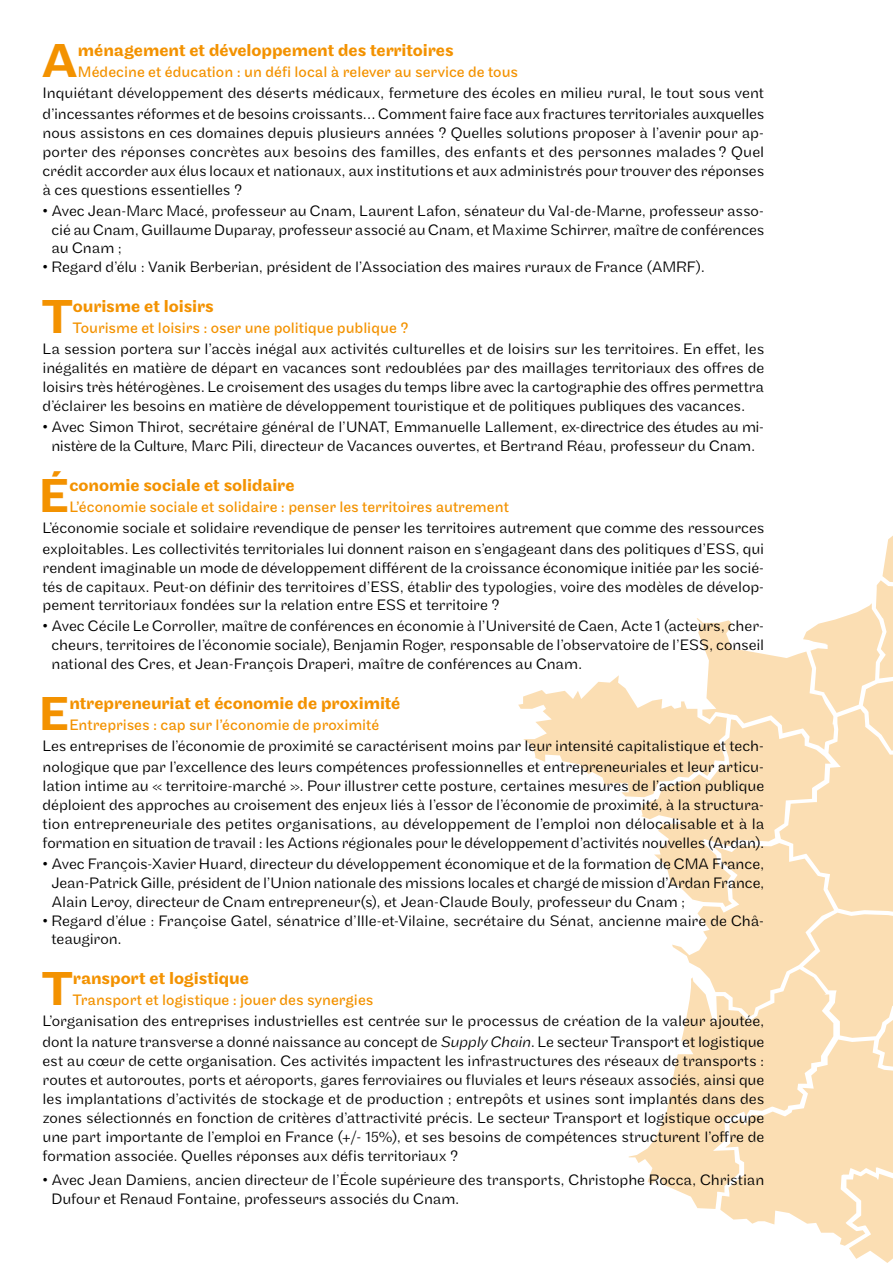
<style>
.page{position:relative;width:893px;height:1263px;background:#fff}
.page>*{position:absolute;margin:0;border:0;box-sizing:border-box;transform-origin:0 0}
.t1{font:500 49.5px "Maple";color:#f39200}
.t2{font:500 18px "Maple";letter-spacing:-.005em;color:#f39200}
.t3{font:300 15.75px/18.9px "Maple";letter-spacing:-.005em;color:#000;text-align:justify}
.t4{font:15.75px "Maple";color:#f39200}
.s1{font-style:italic}
</style>
<div class="page">
<svg style="left:518px;top:535px;width:375px;height:728px"></svg>
<h1 class="t1" style="left:41px;top:32px;width:38px">A</h1>
<p class="t2" style="left:78px;top:40px;width:377px">ménagement et développement des territoires</p>
<p class="t4" style="left:78px;top:63px;width:442px">Médecine et éducation : un défi local à relever au service de tous</p>
<p class="t3" style="left:43px;top:82px;width:723px;line-height:21px">Inquiétant développement des déserts médicaux, fermeture des écoles en milieu rural, le tout sous vent d’incessantes réformes et de besoins croissants… Comment faire face aux fractures territoriales auxquelles</p>
<p class="t3" style="left:43px;top:123px;width:723px">nous assistons en ces domaines depuis plusieurs années ? Quelles solutions proposer à l’avenir pour ap&shy;porter des réponses concrètes aux besoins des familles, des enfants et des personnes malades ? Quel crédit accorder aux élus locaux et nationaux, aux institutions et aux administrés pour trouver des réponses à ces questions essentielles ?</p>
<p class="t3" style="left:51px;top:201px;width:714px;text-indent:-9px">• Avec Jean-Marc Macé, professeur au Cnam, Laurent Lafon, sénateur du Val-de-Marne, professeur asso&shy;cié au Cnam, Guillaume Duparay, professeur associé au Cnam, et Maxime Schirrer, maître de conférences au Cnam ;</p>
<p class="t3" style="left:43px;top:258px;width:664px">• Regard d’élu : Vanik Berberian, président de l’Association des maires ruraux de France (AMRF).</p>
<h1 class="t1" style="left:42px;top:288px;width:33px">T</h1>
<p class="t2" style="left:73px;top:296px;width:142px">ourisme et loisirs</p>
<p class="t4" style="left:73px;top:319px;width:337px">Tourisme et loisirs : oser une politique publique ?</p>
<p class="t3" style="left:43px;top:340px;width:723px">La session portera sur l’accès inégal aux activités culturelles et de loisirs sur les territoires. En effet, les inégalités en matière de départ en vacances sont redoublées par des maillages territoriaux des offres de loisirs très hétérogènes. Le croisement des usages du temps libre avec la cartographie des offres permettra d’éclairer les besoins en matière de développement touristique et de politiques publiques des vacances.</p>
<p class="t3" style="left:43px;top:417px;width:723px;text-align:center">• Avec Simon Thirot, secrétaire général de l’UNAT, Emmanuelle Lallement, ex-directrice des études au mi&shy;nistère de la Culture, Marc Pili, directeur de Vacances ouvertes, et Bertrand Réau, professeur du Cnam.</p>
<h1 class="t1" style="left:39px;top:467px;width:32px">É</h1>
<p class="t2" style="left:69px;top:474px;width:227px">conomie sociale et solidaire</p>
<p class="t4" style="left:69px;top:498px;width:441px">L’économie sociale et solidaire : penser les territoires autrement</p>
<p class="t3" style="left:43px;top:517px;width:723px;line-height:21px">L’économie sociale et solidaire revendique de penser les territoires autrement que comme des ressources exploitables. Les collectivités territoriales lui donnent raison en s’engageant dans des politiques d’ESS, qui</p>
<p class="t3" style="left:43px;top:558px;width:723px">rendent imaginable un mode de développement différent de la croissance économique initiée par les socié&shy;tés de capitaux. Peut-on définir des territoires d’ESS, établir des typologies, voire des modèles de dévelop&shy;pement territoriaux fondées sur la relation entre ESS et territoire ?</p>
<p class="t3" style="left:51px;top:617px;width:714px;text-indent:-9px">• Avec Cécile Le Corroller, maître de conférences en économie à l’Université de Caen, Acte 1 (acteurs, cher&shy;cheurs, territoires de l’économie sociale), Benjamin Roger, responsable de l’observatoire de l’ESS, conseil national des Cres, et Jean-François Draperi, maître de conférences au Cnam.</p>
<h1 class="t1" style="left:39px;top:685px;width:32px">E</h1>
<p class="t2" style="left:69px;top:693px;width:333px">ntrepreneuriat et économie de proximité</p>
<p class="t4" style="left:69px;top:716px;width:311px">Entreprises : cap sur l’économie de proximité</p>
<p class="t3" style="left:43px;top:735px;width:723px;line-height:21px">Les entreprises de l’économie de proximité se caractérisent moins par leur intensité capitalistique et tech&shy;nologique que par l’excellence des leurs compétences professionnelles et entrepreneuriales et leur articu-</p>
<p class="t3" style="left:43px;top:776px;width:723px">lation intime au « territoire-marché ». Pour illustrer cette posture, certaines mesures de l’action publique déploient des approches au croisement des enjeux liés à l’essor de l’économie de proximité, à la structura&shy;tion entrepreneuriale des petites organisations, au développement de l’emploi non délocalisable et à la formation en situation de travail : les Actions régionales pour le développement d’activités nouvelles (Ardan).</p>
<p class="t3" style="left:51px;top:854px;width:714px;text-indent:-9px">• Avec François-Xavier Huard, directeur du développement économique et de la formation de CMA France, Jean-Patrick Gille, président de l’Union nationale des missions locales et chargé de mission d’Ardan France, Alain Leroy, directeur de Cnam entrepreneur(s), et Jean-Claude Bouly, professeur du Cnam ;</p>
<p class="t3" style="left:51px;top:911px;width:714px;text-indent:-9px">• Regard d’élue : Françoise Gatel, sénatrice d’Ille-et-Vilaine, secrétaire du Sénat, ancienne maire de Châ&shy;teaugiron.</p>
<h1 class="t1" style="left:42px;top:960px;width:33px">T</h1>
<p class="t2" style="left:73px;top:968px;width:178px">ransport et logistique</p>
<p class="t4" style="left:73px;top:991px;width:302px">Transport et logistique : jouer des synergies</p>
<p class="t3" style="left:43px;top:1011px;width:723px;line-height:21px">L’organisation des entreprises industrielles est centrée sur le processus de création de la valeur ajoutée, dont la nature transverse a donné naissance au concept de <span class="s1">Supply Chain</span>. Le secteur Transport et logistique</p>
<p class="t3" style="left:43px;top:1052px;width:723px">est au cœur de cette organisation. Ces activités impactent les infrastructures des réseaux de transports : routes et autoroutes, ports et aéroports, gares ferroviaires ou fluviales et leurs réseaux associés, ainsi que les implantations d’activités de stockage et de production ; entrepôts et usines sont implantés dans des zones sélectionnés en fonction de critères d’attractivité précis. Le secteur Transport et logistique occupe une part importante de l’emploi en France (+/- 15%), et ses besoins de compétences structurent l’offre de formation associée. Quelles réponses aux défis territoriaux ?</p>
<p class="t3" style="left:51px;top:1170px;width:714px;text-indent:-9px">• Avec Jean Damiens, ancien directeur de l’École supérieure des transports, Christophe Rocca, Christian<br>Dufour et Renaud Fontaine, professeurs associés du Cnam.</p>
</div>
